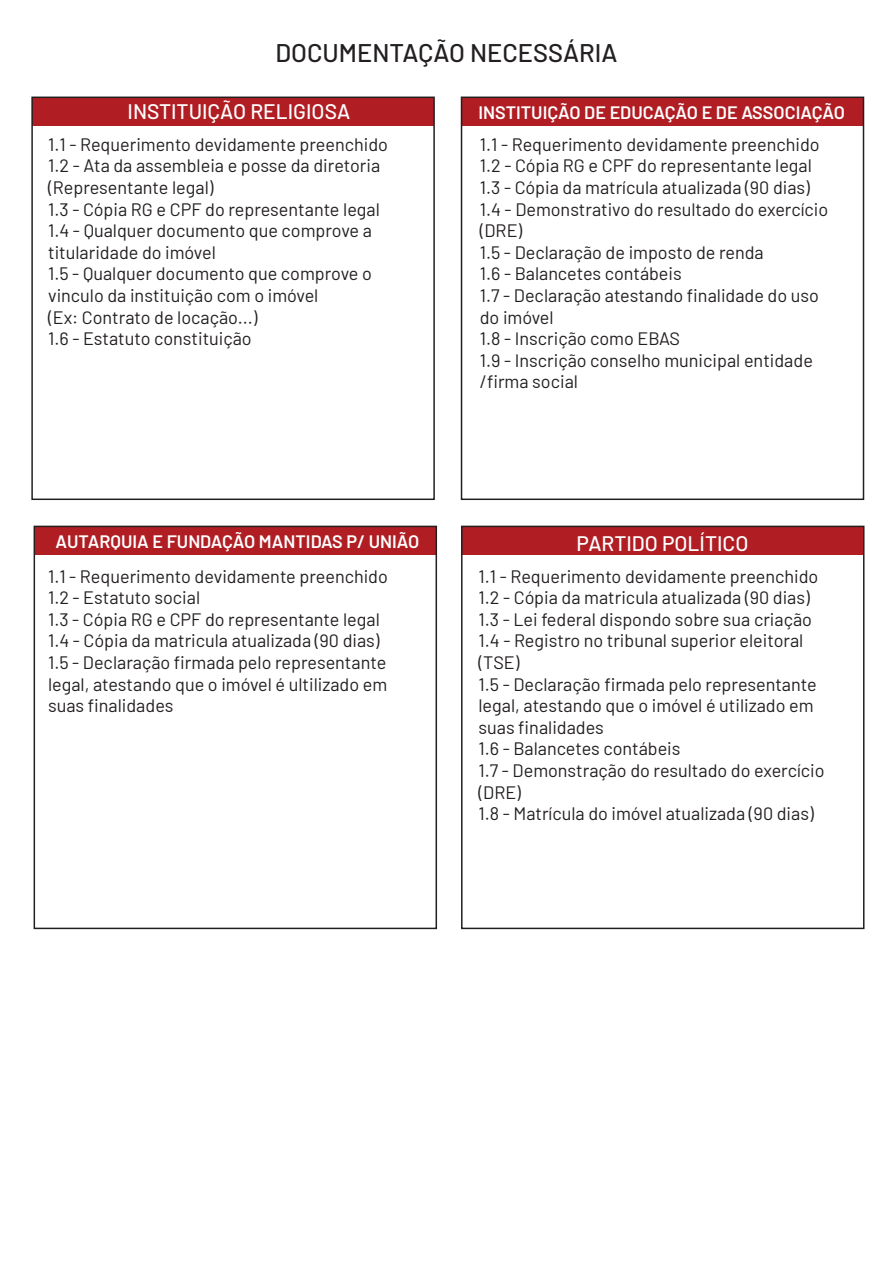
<style>
.page{position:relative;width:893px;height:1263px;background:#fff}
.page>*{position:absolute;margin:0;border:0;box-sizing:border-box;transform-origin:0 0}
.t1{font:500 25.5px "Barlow";color:#231f20}
.t2{font:500 21px "Barlow";color:#fff}
.t3{font:18px/21.6px "Barlow";color:#231f20}
.t4{font:600 18px "Barlow";color:#fff}
</style>
<div class="page">
<div style="left:34px;top:526px;width:402px;height:29px;background:#b01e24"></div>
<div style="left:34px;top:526px;width:403px;height:403px;border:2px solid #231f20"></div>
<div style="left:461px;top:526px;width:402px;height:29px;background:#b01e24"></div>
<div style="left:461px;top:526px;width:403px;height:403px;border:2px solid #231f20"></div>
<div style="left:461px;top:97px;width:402px;height:29px;background:#b01e24"></div>
<div style="left:461px;top:97px;width:403px;height:403px;border:2px solid #231f20"></div>
<div style="left:32px;top:97px;width:402px;height:29px;background:#b01e24"></div>
<div style="left:31px;top:97px;width:404px;height:403px;border:2px solid #231f20"></div>
<h1 class="t1" style="left:275px;top:34px;width:344px">DOCUMENTAÇÃO NECESSÁRIA</h1>
<p class="t2" style="left:128px;top:96px;width:224px">INSTITUIÇÃO RELIGIOSA</p>
<p class="t3" style="left:48px;top:132px;width:341px">1.1 - Requerimento devidamente preenchido 1.2 - Ata da assembleia e posse da diretoria (Representante legal)<br>1.3 - Cópia RG e CPF do representante legal 1.4 - Qualquer documento que comprove a titularidade do imóvel<br>1.5 - Qualquer documento que comprove o vinculo da instituição com o imóvel<br>(Ex: Contrato de locação...)<br>1.6 - Estatuto constituição</p>
<p class="t4" style="left:56px;top:528px;width:365px">AUTARQUIA E FUNDAÇÃO MANTIDAS P/ UNIÃO</p>
<p class="t3" style="left:48px;top:564px;width:341px">1.1 - Requerimento devidamente preenchido 1.2 - Estatuto social<br>1.3 - Cópia RG e CPF do representante legal 1.4 - Cópia da matricula atualizada (90 dias)<br>1.5 - Declaração firmada pelo representante legal, atestando que o imóvel é ultilizado em suas finalidades</p>
<p class="t4" style="left:478px;top:99px;width:368px">INSTITUIÇÃO DE EDUCAÇÃO E DE ASSOCIAÇÃO</p>
<p class="t3" style="left:480px;top:132px;width:350px">1.1 - Requerimento devidamente preenchido<br>1.2 - Cópia RG e CPF do representante legal<br>1.3 - Cópia da matrícula atualizada (90 dias)<br>1.4 - Demonstrativo do resultado do exercício (DRE)<br>1.5 - Declaração de imposto de renda<br>1.6 - Balancetes contábeis<br>1.7 - Declaração atestando finalidade do uso do imóvel<br>1.8 - Inscrição como EBAS<br>1.9 - Inscrição conselho municipal entidade /firma social</p>
<p class="t2" style="left:577px;top:528px;width:173px">PARTIDO POLÍTICO</p>
<p class="t3" style="left:478px;top:564px;width:348px">1.1 - Requerimento devidamente preenchido 1.2 - Cópia da matricula atualizada (90 dias)<br>1.3 - Lei federal dispondo sobre sua criação 1.4 - Registro no tribunal superior eleitoral (TSE)<br>1.5 - Declaração firmada pelo representante legal, atestando que o imóvel é utilizado em suas finalidades<br>1.6 - Balancetes contábeis<br>1.7 - Demonstração do resultado do exercício (DRE)<br>1.8 - Matrícula do imóvel atualizada (90 dias)</p>
</div>
